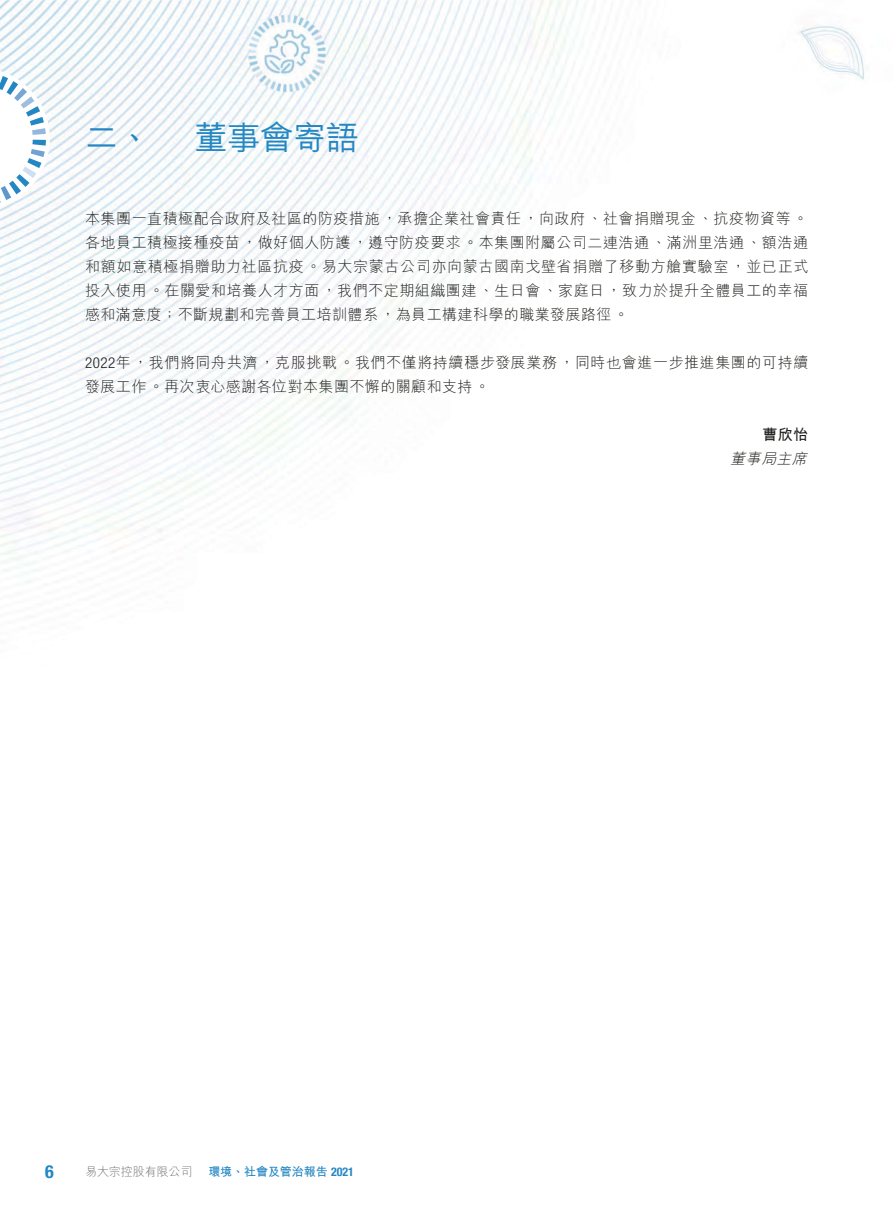
<style>
.page{position:relative;width:893px;height:1212px;background:#fff}
.page>*{position:absolute;margin:0;border:0;box-sizing:border-box;transform-origin:0 0}
.t1{font:33px "M Hei HK Medium E Ten B5 H";letter-spacing:-.005em;color:#2387c3}
.t2{font:700 condensed 18px "Helvetica Neue LT Std";color:#2387c3}
.t3{font:15px/24px "M Hei HK Light E Ten B5 H";letter-spacing:.03em;color:#1e1e1c;text-align:justify}
.t4{font:italic 15px "M Hei HK Light E Ten B5 H";color:#1e1e1c}
.t5{font:15px "M Hei HK Bold E Ten B5 H";color:#1e1e1c}
.t6{font:12px "M Hei HK Bold E Ten B5 H";letter-spacing:-.005em;color:#2387c3}
.t7{font:12px "M Hei HK Light E Ten B5 H";letter-spacing:-.005em;color:#707073}
.s1{font-family:"Helvetica Neue LT Std";font-weight:300;font-stretch:condensed}
.s2{font-family:"Helvetica Neue LT Std";font-weight:700;font-stretch:condensed}
</style>
<div class="page">
<img style="left:0;top:0;width:864px;height:597px">
<svg style="left:0;top:68px;width:50px;height:142px"></svg>
<h1 class="t1" style="left:85px;top:125px;width:67px">二、</h1>
<h1 class="t1" style="left:194px;top:125px;width:166px">董事會寄語</h1>
<p class="t3" style="left:85px;top:208px;width:725px">本集團一直積極配合政府及社區的防疫措施，承擔企業社會責任，向政府、社會捐贈現金、抗疫物資等。各地員工積極接種疫苗，做好個人防護，遵守防疫要求。本集團附屬公司二連浩通、滿洲里浩通、額浩通和額如意積極捐贈助力社區抗疫。易大宗蒙古公司亦向蒙古國南戈壁省捐贈了移動方艙實驗室，並已正式投入使用。在關愛和培養人才方面，我們不定期組織團建、生日會、家庭日，致力於提升全體員工的幸福感和滿意度；不斷規劃和完善員工培訓體系，為員工構建科學的職業發展路徑。</p>
<p class="t3" style="left:85px;top:352px;width:724px"><span class="s1">2022</span>年，我們將同舟共濟，克服挑戰。我們不僅將持續穩步發展業務，同時也會進一步推進集團的可持續發展工作。再次衷心感謝各位對本集團不懈的關顧和支持。</p>
<p class="t5" style="left:762px;top:428px;width:47px">曹欣怡</p>
<p class="t4" style="left:730px;top:452px;width:82px">董事局主席</p>
<p class="t2" style="left:45px;top:1161px;width:10px">6</p>
<p class="t7" style="left:85px;top:1167px;width:109px">易大宗控股有限公司</p>
<p class="t6" style="left:208px;top:1167px;width:147px">環境、社會及管治報告 <span class="s2">2021</span></p>
</div>
